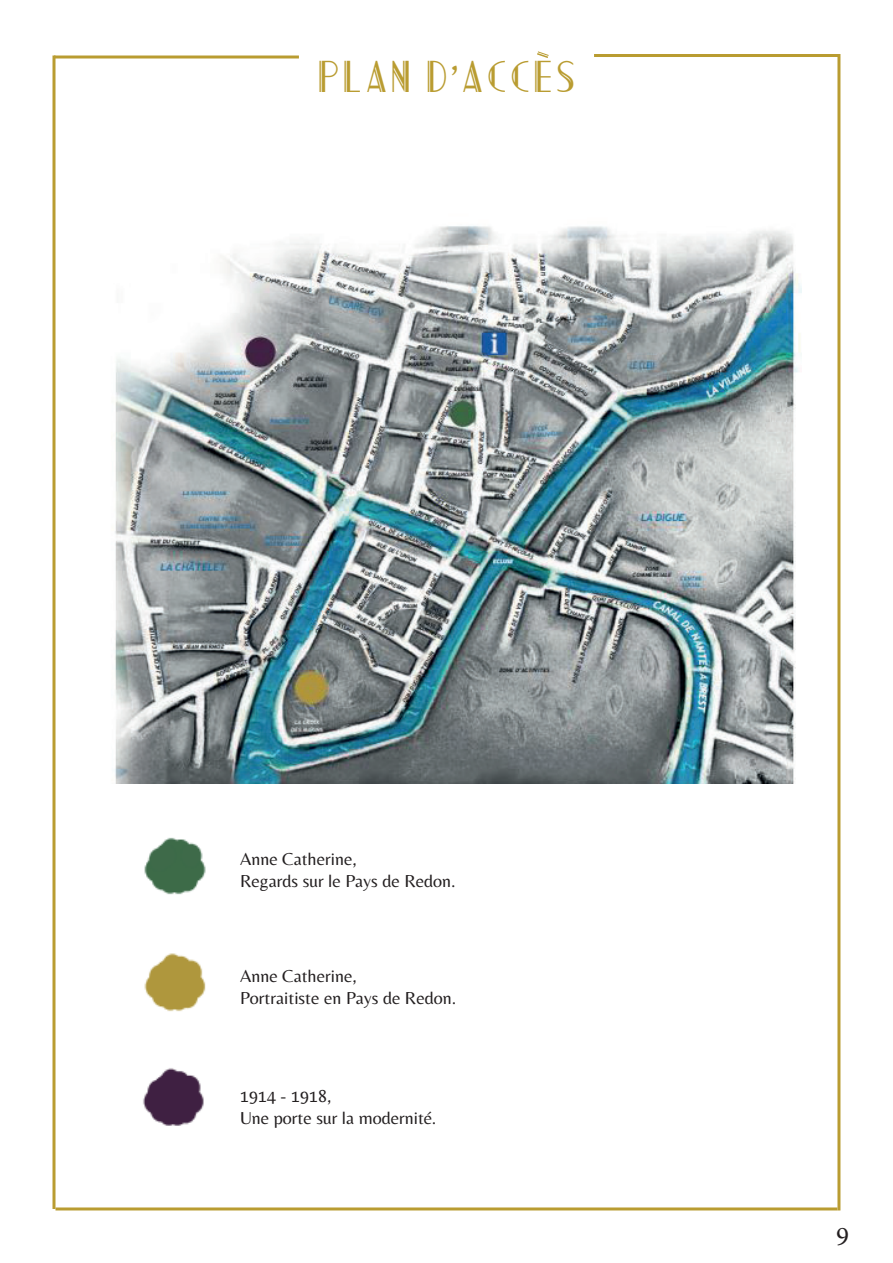
<style>
.page{position:relative;width:893px;height:1263px;background:#fff}
.page>*{position:absolute;margin:0;border:0;box-sizing:border-box;transform-origin:0 0}
.t1{font:39px "AC Mountain";letter-spacing:.04em;color:#b99c31}
.t2{font:27px "Minion Pro";color:#231f20}
.t3{font:18px/21.6px "Belleza";color:#231f20}
.s1{font-family:"Belleza"}
</style>
<div class="page">
<hr style="left:837px;top:54px;width:3px;height:1156px;background:#b99c31">
<hr style="left:54px;top:56px;width:245px;height:3px;background:#b99c31">
<hr style="left:594px;top:54px;width:245px;height:3px;background:#b99c31">
<svg style="left:52px;top:56px;width:4px;height:1153px;background:#cab463"></svg>
<img style="left:115px;top:226px;width:686px;height:557px">
<img style="left:144px;top:837px;width:62px;height:58px">
<img style="left:144px;top:953px;width:62px;height:59px">
<img style="left:143px;top:1068px;width:61px;height:58px">
<hr style="left:56px;top:1207px;width:781px;height:3px;background:#b99c31">
<svg style="left:537px;top:51px;width:12px;height:7px"></svg>
<h1 class="t1" style="left:317px;top:55px;width:261px">PLAN D<span class="s1">’</span>ACCES</h1>
<p class="t3" style="left:240px;top:848px;width:217px">Anne Catherine,<br>Regards sur le Pays de Redon.</p>
<p class="t3" style="left:240px;top:965px;width:218px">Anne Catherine,<br>Portraitiste en Pays de Redon.</p>
<p class="t3" style="left:240px;top:1085px;width:198px">1914 - 1918,<br>Une porte sur la modernité.</p>
<h2 class="t2" style="left:836px;top:1218px;width:14px">9</h2>
</div>
